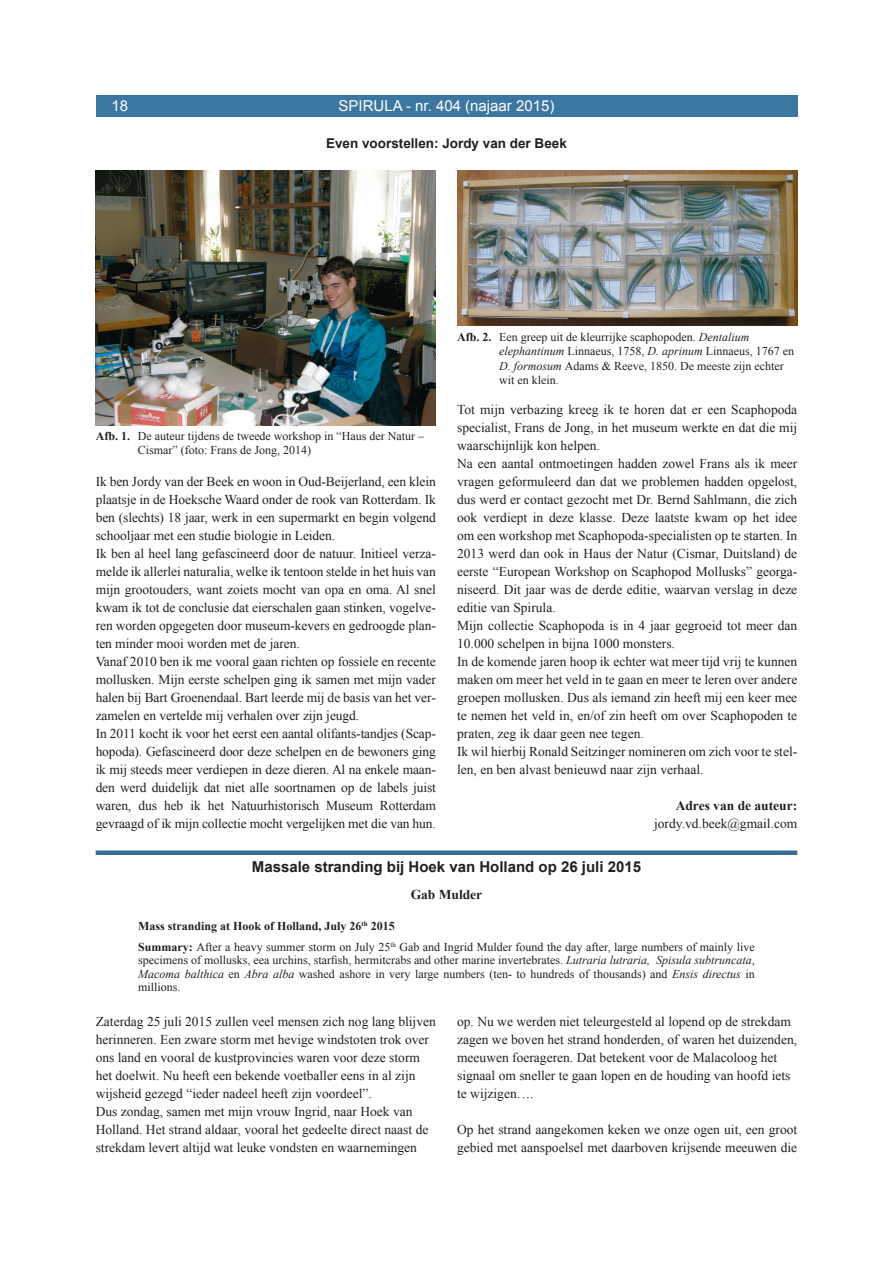
<style>
.page{position:relative;width:893px;height:1263px;background:#fff}
.page>*{position:absolute;margin:0;border:0;box-sizing:border-box;transform-origin:0 0}
.t1{font:700 15px "Arial";color:#231f20}
.t2{font:15px "Arial";color:#fff}
.t3{font:13.5px/18px "Times New Roman";color:#231f20}
.t4{font:700 13.5px "Arial";color:#231f20}
.t5{font:700 13.5px "Times New Roman";color:#231f20}
.t6{font:12px/14.4px "Times New Roman";color:#231f20}
.s1{font-weight:700}
.s2{font-style:italic}
</style>
<div class="page">
<div style="left:96px;top:96px;width:701px;height:21px;background:#3c77a2"></div>
<img style="left:96px;top:170px;width:340px;height:255px">
<img style="left:457px;top:170px;width:340px;height:156px">
<div style="left:96px;top:850px;width:701px;height:5px;background:#376d95"></div>
<p class="t2" style="left:111px;top:96px;width:18px">18</p>
<p class="t2" style="left:338px;top:96px;width:217px">SPIRULA - nr. 404 (najaar 2015)</p>
<p class="t4" style="left:326px;top:134px;width:242px">Even voorstellen: Jordy van der Beek</p>
<p class="t6" style="left:138px;top:429px;width:288px;text-indent:-42px"><span class="s1">Afb. 1.</span> De auteur tijdens de tweede workshop in “Haus der Natur –<br>Cismar” (foto: Frans de Jong, 2014)</p>
<p class="t3" style="left:96px;top:472px;width:342px">Ik ben Jordy van der Beek en woon in Oud-Beijerland, een klein plaatsje in de Hoeksche Waard onder de rook van Rotterdam. Ik ben (slechts) 18 jaar, werk in een supermarkt en begin volgend schooljaar met een studie biologie in Leiden.<br>Ik ben al heel lang gefascineerd door de natuur. Initieel verza&shy;melde ik allerlei naturalia, welke ik tentoon stelde in het huis van mijn grootouders, want zoiets mocht van opa en oma. Al snel kwam ik tot de conclusie dat eierschalen gaan stinken, vogelve&shy;ren worden opgegeten door museum-kevers en gedroogde plan&shy;ten minder mooi worden met de jaren.<br>Vanaf 2010 ben ik me vooral gaan richten op fossiele en recente mollusken. Mijn eerste schelpen ging ik samen met mijn vader halen bij Bart Groenendaal. Bart leerde mij de basis van het ver&shy;zamelen en vertelde mij verhalen over zijn jeugd.<br>In 2011 kocht ik voor het eerst een aantal olifants-tandjes (Scap&shy;hopoda). Gefascineerd door deze schelpen en de bewoners ging ik mij steeds meer verdiepen in deze dieren. Al na enkele maan&shy;den werd duidelijk dat niet alle soortnamen op de labels juist waren, dus heb ik het Natuurhistorisch Museum Rotterdam gevraagd of ik mijn collectie mocht vergelijken met die van hun.</p>
<p class="t6" style="left:499px;top:330px;width:296px;text-indent:-42px"><span class="s1">Afb. 2.</span> Een greep uit de kleurrijke scaphopoden. <span class="s2">Dentalium elephantinum</span> Linnaeus, 1758, <span class="s2">D. aprinum</span> Linnaeus, 1767 en <span class="s2">D. formosum</span> Adams &amp; Reeve, 1850. De meeste zijn echter wit en klein.</p>
<p class="t3" style="left:457px;top:400px;width:342px">Tot mijn verbazing kreeg ik te horen dat er een Scaphopoda specialist, Frans de Jong, in het museum werkte en dat die mij waarschijnlijk kon helpen.<br>Na een aantal ontmoetingen hadden zowel Frans als ik meer vragen geformuleerd dan dat we problemen hadden opgelost, dus werd er contact gezocht met Dr. Bernd Sahlmann, die zich ook verdiept in deze klasse. Deze laatste kwam op het idee om een workshop met Scaphopoda-specialisten op te starten. In 2013 werd dan ook in Haus der Natur (Cismar, Duitsland) de eerste “European Workshop on Scaphopod Mollusks” georga&shy;niseerd. Dit jaar was de derde editie, waarvan verslag in deze editie van Spirula.<br>Mijn collectie Scaphopoda is in 4 jaar gegroeid tot meer dan 10.000 schelpen in bijna 1000 monsters.<br>In de komende jaren hoop ik echter wat meer tijd vrij te kunnen maken om meer het veld in te gaan en meer te leren over andere groepen mollusken. Dus als iemand zin heeft mij een keer mee te nemen het veld in, en/of zin heeft om over Scaphopoden te praten, zeg ik daar geen nee tegen.<br>Ik wil hierbij Ronald Seitzinger nomineren om zich voor te stel&shy;len, en ben alvast benieuwd naar zijn verhaal.</p>
<p class="t3" style="left:654px;top:796px;width:145px;text-align:right"><span class="s1">Adres van de auteur: </span>jordy.vd.beek@gmail.com</p>
<p class="t1" style="left:252px;top:857px;width:391px">Massale stranding bij Hoek van Holland op 26 juli 2015</p>
<p class="t5" style="left:411px;top:885px;width:73px">Gab Mulder</p>
<p class="t6" style="left:138px;top:915px;width:618px;line-height:20.7px"><span class="s1">Mass stranding at Hook of Holland, July 26</span><sup>th</sup> <span class="s1">2015<br>Summary:</span> After a heavy summer storm on July 25<sup>th</sup> Gab and Ingrid Mulder found the day after, large numbers of mainly live</p>
<p class="t6" style="left:138px;top:953px;width:618px;line-height:13.5px;text-align:justify">specimens of mollusks, eea urchins, starfish, hermitcrabs and other marine invertebrates. <span class="s2">Lutraria lutraria, Spisula subtruncata</span>, <span class="s2">Macoma balthica</span> en <span class="s2">Abra alba</span> washed ashore in very large numbers (ten- to hundreds of thousands) and <span class="s2">Ensis directus</span> in millions.</p>
<p class="t3" style="left:96px;top:1012px;width:342px">Zaterdag 25 juli 2015 zullen veel mensen zich nog lang blijven herinneren. Een zware storm met hevige windstoten trok over ons land en vooral de kustprovincies waren voor deze storm het doelwit. Nu heeft een bekende voetballer eens in al zijn wijsheid gezegd “ieder nadeel heeft zijn voordeel”.<br>Dus zondag, samen met mijn vrouw Ingrid, naar Hoek van Holland. Het strand aldaar, vooral het gedeelte direct naast de strekdam levert altijd wat leuke vondsten en waarnemingen</p>
<p class="t3" style="left:457px;top:1012px;width:342px">op. Nu we werden niet teleurgesteld al lopend op de strekdam zagen we boven het strand honderden, of waren het duizenden, meeuwen foerageren. Dat betekent voor de Malacoloog het signaal om sneller te gaan lopen en de houding van hoofd iets te wijzigen….</p>
<p class="t3" style="left:457px;top:1120px;width:342px">Op het strand aangekomen keken we onze ogen uit, een groot gebied met aanspoelsel met daarboven krijsende meeuwen die</p>
</div>
